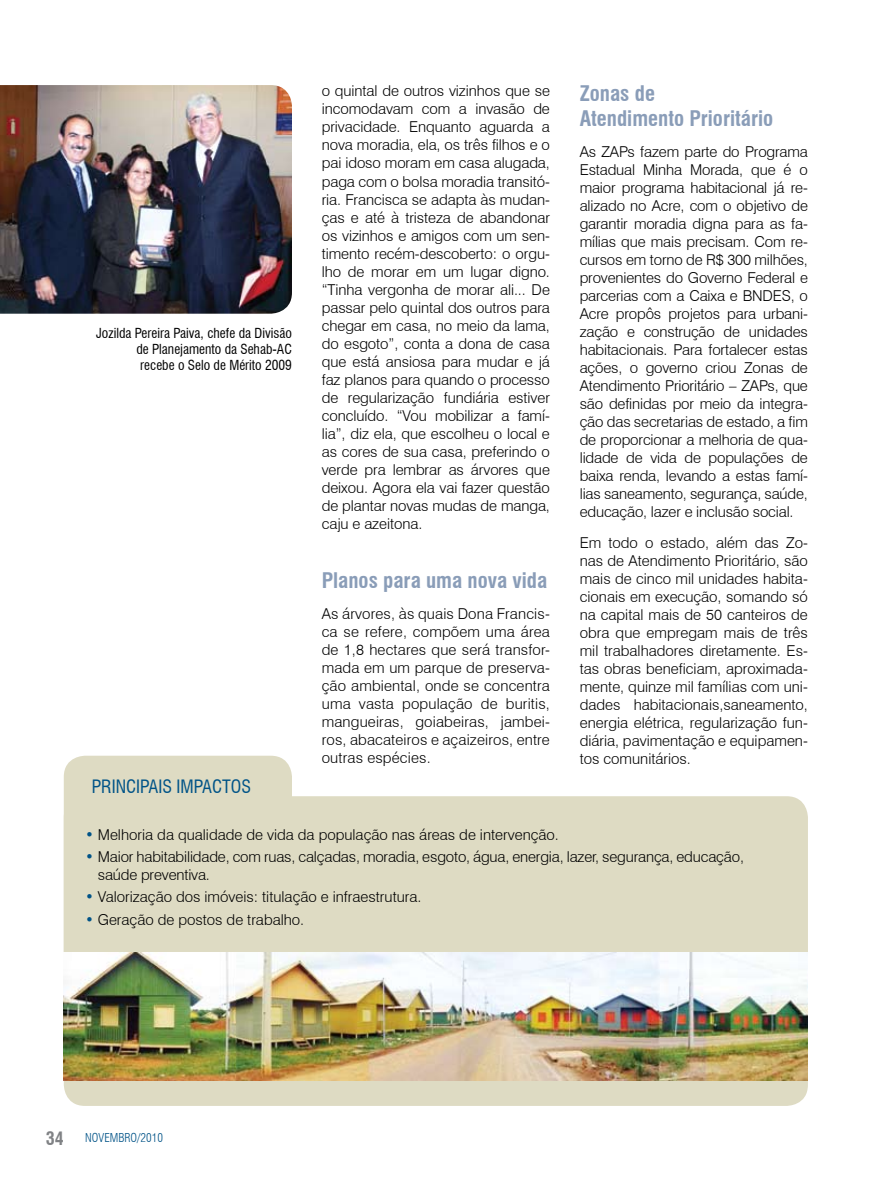
<style>
.page{position:relative;width:893px;height:1191px;background:#fff}
.page>*{position:absolute;margin:0;border:0;box-sizing:border-box;transform-origin:0 0}
.t1{font:700 condensed 21px/25.2px "Swiss 721 BT";color:#8a9db8}
.t2{font:condensed 18px "Swiss 721 BT";color:#005387}
.t3{font:300 15px/18px "Swiss 721 BT";letter-spacing:-.005em;color:#000;text-align:justify}
.t4{font:condensed 13.5px/16.2px "Swiss 721 BT";color:#000}
.t5{font:300 condensed 12px "Swiss 721 BT";color:#005387}
.s1{color:#005387}
.s2{font-weight:700;font-size:18px;color:#808285}
</style>
<div class="page">
<div style="left:64px;top:796px;width:744px;height:310px;background:#dedbc3;border-radius:21px"></div>
<div style="left:64px;top:755px;width:228px;height:297px;background:#dedbc3;border-radius:21px"></div>
<img style="left:0;top:85px;width:292px;height:229px">
<img style="left:64px;top:952px;width:744px;height:128px">
<p class="t4" style="left:136px;top:325px;width:157px;text-indent:-40px">Jozilda Pereira Paiva, chefe da Divisão de Planejamento da Sehab-AC recebe o Selo de Mérito 2009</p>
<p class="t3" style="left:322px;top:82px;width:230px">o quintal de outros vizinhos que se incomodavam com a invasão de privacidade. Enquanto aguarda a nova moradia, ela, os três filhos e o pai idoso moram em casa alugada, paga com o bolsa moradia transitó&shy;ria. Francisca se adapta às mudan&shy;ças e até à tristeza de abandonar os vizinhos e amigos com um sen&shy;timento recém-descoberto: o orgu&shy;lho de morar em um lugar digno. “Tinha vergonha de morar ali... De passar pelo quintal dos outros para chegar em casa, no meio da lama, do esgoto”, conta a dona de casa que está ansiosa para mudar e já faz planos para quando o processo de regularização fundiária estiver concluído. “Vou mobilizar a famí&shy;lia”, diz ela, que escolheu o local e as cores de sua casa, preferindo o verde pra lembrar as árvores que deixou. Agora ela vai fazer questão de plantar novas mudas de manga, caju e azeitona.</p>
<h1 class="t1" style="left:322px;top:567px;width:227px">Planos para uma nova vida</h1>
<p class="t3" style="left:322px;top:604px;width:230px">As árvores, às quais Dona Francis&shy;ca se refere, compõem uma área de 1,8 hectares que será transfor&shy;mada em um parque de preserva&shy;ção ambiental, onde se concentra uma vasta população de buritis, mangueiras, goiabeiras, jambei&shy;ros, abacateiros e açaizeiros, entre outras espécies.</p>
<h1 class="t1" style="left:580px;top:81px;width:195px">Zonas de<br>Atendimento Prioritário</h1>
<p class="t3" style="left:580px;top:142px;width:230px">As ZAPs fazem parte do Programa Estadual Minha Morada, que é o maior programa habitacional já re&shy;alizado no Acre, com o objetivo de garantir moradia digna para as fa&shy;mílias que mais precisam. Com re&shy;cursos em torno de R$ 300 milhões, provenientes do Governo Federal e parcerias com a Caixa e BNDES</p>
<p class="t3" style="left:580px;top:286px;width:230px;text-indent:211px">, o Acre propôs projetos para urbani&shy;zação e construção de unidades habitacionais. Para fortalecer estas ações, o governo criou Zonas de Atendimento Prioritário – ZAPs, que são definidas por meio da integra&shy;ção das secretarias de estado, a fim de proporcionar a melhoria de qua&shy;lidade de vida de populações de baixa renda, levando a estas famí&shy;lias saneamento, segurança, saúde, educação, lazer e inclusão social.</p>
<p class="t3" style="left:580px;top:533px;width:230px">Em todo o estado, além das Zo&shy;nas de Atendimento Prioritário, são mais de cinco mil unidades habita&shy;cionais em execução, somando só na capital mais de 50 canteiros de obra que empregam mais de três mil trabalhadores diretamente. Es&shy;tas obras beneficiam, aproximada&shy;mente, quinze mil famílias com uni&shy;dades habitacionais,saneamento, energia elétrica, regularização fun&shy;diária, pavimentação e equipamen&shy;tos comunitários.</p>
<p class="t2" style="left:92px;top:775px;width:159px">Principais Impactos</p>
<p class="t3" style="left:85px;top:825px;width:475px"><span class="s1">•</span> Melhoria da qualidade de vida da população nas áreas de intervenção.</p>
<p class="t3" style="left:98px;top:847px;width:648px;text-indent:-13px"><span class="s1">•</span> Maior habitabilidade, com ruas, calçadas, moradia, esgoto, água, energia, lazer, segurança, educação, saúde preventiva.</p>
<p class="t3" style="left:85px;top:888px;width:338px"><span class="s1">•</span> Valorização dos imóveis: titulação e infraestrutura.</p>
<p class="t3" style="left:85px;top:910px;width:221px"><span class="s1">•</span> Geração de postos de trabalho.</p>
<p class="t5" style="left:46px;top:1130px;width:47px"><span class="s2">34</span> NOVEMBRO</p>
<p class="t5" style="left:137px;top:1130px;width:27px">/2010</p>
</div>
